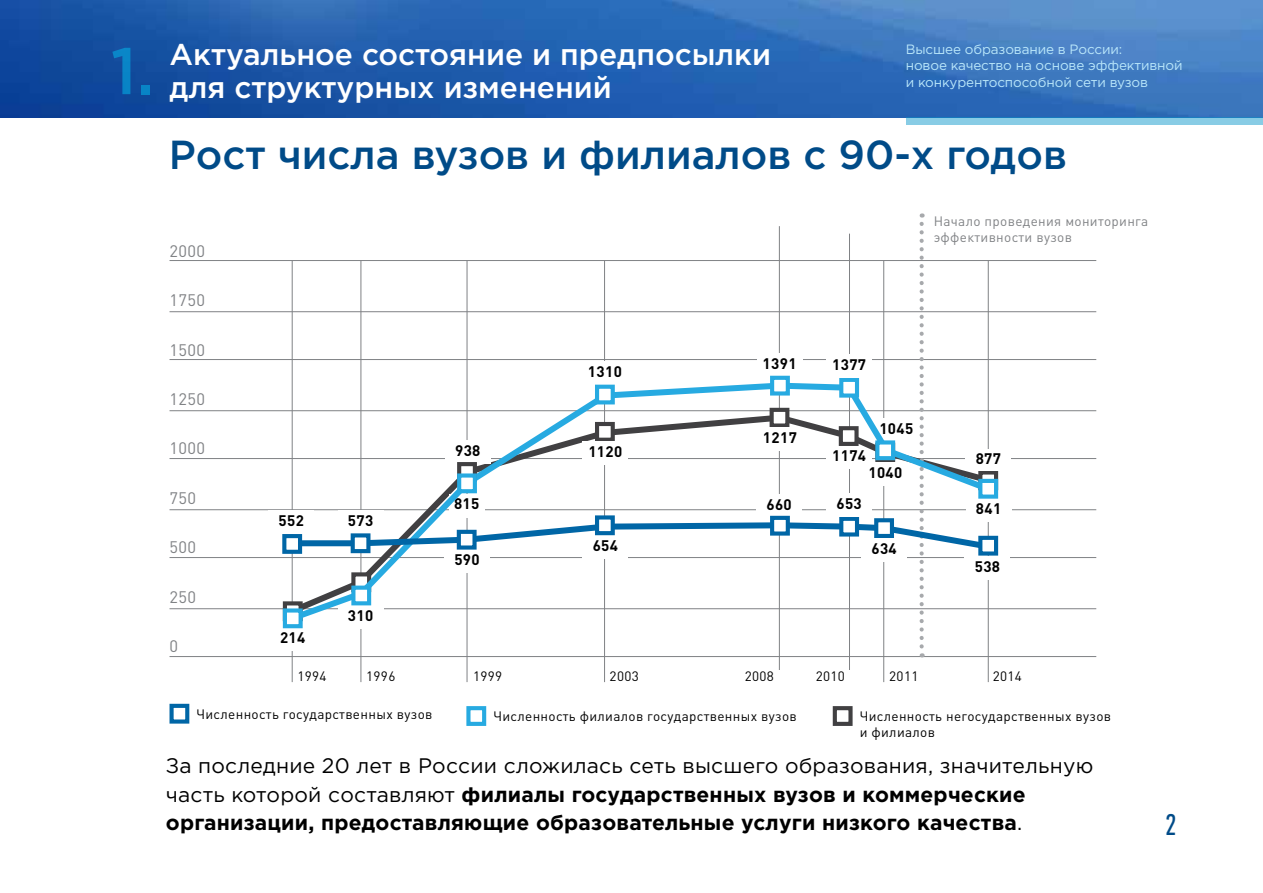
<style>
.page{position:relative;width:1263px;height:893px;background:#fff}
.page>*{position:absolute;margin:0;border:0;box-sizing:border-box;transform-origin:0 0}
.t1{font:500 40.5px "Gotham Pro";color:#004b88}
.t2{font:500 30px/33px "Gotham Pro";color:#fff}
.t3{font:30px "PF Din Text Comp Pro";color:#004b88}
.t4{font:700 21px/28.5px "Gotham Pro";letter-spacing:.01em;color:#000}
.t5{font:16.5px "DIN Pro";letter-spacing:.025em;color:#808285}
.t6{font:700 15.15px "DIN Pro";letter-spacing:.025em;color:#000}
.t7{font:13.5px/16.2px "DIN Pro";letter-spacing:.025em;color:#000}
.t8{font:13.5px/16.2px "Gotham Pro";letter-spacing:-.01em;color:#b9e6fa}
.t9{font:13.5px/16.2px "DIN Pro";letter-spacing:.025em;color:#808285}
.s1{font-size:65.85px;color:#00c0f3}
.s2{font-weight:400}
</style>
<div class="page">
<hr style="left:779px;top:226px;width:1px;height:456px;background:#808285">
<hr style="left:849px;top:234px;width:1px;height:448px;background:#808285">
<hr style="left:883px;top:261px;width:1px;height:421px;background:#808285">
<hr style="left:988px;top:261px;width:1px;height:421px;background:#808285">
<hr style="left:604px;top:261px;width:1px;height:421px;background:#808285">
<hr style="left:467px;top:261px;width:1px;height:421px;background:#808285">
<hr style="left:361px;top:261px;width:1px;height:421px;background:#808285">
<hr style="left:292px;top:261px;width:1px;height:421px;background:#808285">
<hr style="left:169px;top:656px;width:927px;height:1px;background:#808285">
<hr style="left:169px;top:557px;width:927px;height:1px;background:#808285">
<hr style="left:169px;top:458px;width:927px;height:1px;background:#808285">
<hr style="left:169px;top:359px;width:927px;height:1px;background:#808285">
<hr style="left:169px;top:260px;width:927px;height:1px;background:#808285">
<hr style="left:169px;top:608px;width:927px;height:1px;background:#808285">
<hr style="left:169px;top:509px;width:927px;height:1px;background:#808285">
<hr style="left:169px;top:410px;width:927px;height:1px;background:#808285">
<hr style="left:169px;top:311px;width:927px;height:1px;background:#808285">
<svg style="left:995px;top:471px;width:3px;height:8px"></svg>
<svg style="left:285px;top:224px;width:710px;height:433px"></svg>
<img style="left:0;top:0;width:1263px;height:117px">
<div style="left:906px;top:117px;width:357px;height:8px;background:#88cce5"></div>
<div style="left:966px;top:499px;width:45px;height:23px;background:#fff"></div>
<div style="left:268px;top:511px;width:46px;height:23px;background:#fff"></div>
<div style="left:270px;top:627px;width:45px;height:24px;background:#fff"></div>
<div style="left:338px;top:511px;width:45px;height:23px;background:#fff"></div>
<div style="left:338px;top:605px;width:45px;height:23px;background:#fff"></div>
<div style="left:583px;top:535px;width:45px;height:23px;background:#fff"></div>
<div style="left:582px;top:362px;width:46px;height:23px;background:#fff"></div>
<div style="left:757px;top:354px;width:45px;height:23px;background:#fff"></div>
<div style="left:745px;top:670px;width:59px;height:16px;background:#fff"></div>
<div style="left:816px;top:670px;width:59px;height:16px;background:#fff"></div>
<div style="left:282px;top:534px;width:20px;height:20px;background:#fff;border:4px solid #0066a6"></div>
<div style="left:351px;top:533px;width:19px;height:20px;background:#fff;border:4px solid #0066a6"></div>
<div style="left:457px;top:530px;width:20px;height:20px;background:#fff;border:4px solid #0066a6"></div>
<div style="left:595px;top:515px;width:20px;height:20px;background:#fff;border:4px solid #0066a6"></div>
<div style="left:839px;top:517px;width:20px;height:20px;background:#fff;border:4px solid #0066a6"></div>
<div style="left:874px;top:518px;width:20px;height:20px;background:#fff;border:4px solid #0066a6"></div>
<div style="left:978px;top:536px;width:20px;height:20px;background:#fff;border:4px solid #0066a6"></div>
<div style="left:283px;top:608px;width:20px;height:20px;background:#fff;border:4px solid #27aae1"></div>
<div style="left:351px;top:586px;width:20px;height:19px;background:#fff;border:4px solid #27aae1"></div>
<div style="left:595px;top:385px;width:20px;height:19px;background:#fff;border:4px solid #27aae1"></div>
<div style="left:770px;top:376px;width:20px;height:20px;background:#fff;border:4px solid #27aae1"></div>
<div style="left:839px;top:378px;width:20px;height:20px;background:#fff;border:4px solid #27aae1"></div>
<div style="left:875px;top:440px;width:20px;height:20px;background:#fff;border:4px solid #27aae1"></div>
<div style="left:978px;top:479px;width:20px;height:20px;background:#fff;border:4px solid #27aae1"></div>
<div style="left:861px;top:538px;width:46px;height:23px;background:#fff"></div>
<div style="left:756px;top:494px;width:46px;height:23px;background:#fff"></div>
<div style="left:826px;top:494px;width:46px;height:23px;background:#fff"></div>
<div style="left:965px;top:556px;width:45px;height:23px;background:#fff"></div>
<div style="left:826px;top:354px;width:46px;height:24px;background:#fff"></div>
<div style="left:169px;top:704px;width:20px;height:20px;background:#fff;border:4px solid #0066a6"></div>
<div style="left:466px;top:706px;width:20px;height:20px;background:#fff;border:4px solid #27aae1"></div>
<div style="left:833px;top:706px;width:19px;height:20px;background:#fff;border:4px solid #414042"></div>
<div style="left:445px;top:441px;width:45px;height:23px;background:#fff"></div>
<div style="left:595px;top:422px;width:20px;height:20px;background:#fff;border:4px solid #414042"></div>
<div style="left:583px;top:442px;width:45px;height:23px;background:#fff"></div>
<div style="left:769px;top:408px;width:20px;height:20px;background:#fff;border:4px solid #414042"></div>
<div style="left:757px;top:427px;width:46px;height:23px;background:#fff"></div>
<div style="left:839px;top:426px;width:20px;height:20px;background:#fff;border:4px solid #414042"></div>
<div style="left:965px;top:449px;width:46px;height:21px;background:#fff"></div>
<div style="left:863px;top:462px;width:45px;height:23px;background:#fff"></div>
<div style="left:770px;top:516px;width:20px;height:20px;background:#fff;border:4px solid #0066a6"></div>
<div style="left:457px;top:462px;width:20px;height:20px;background:#fff;border:4px solid #414042"></div>
<div style="left:457px;top:473px;width:20px;height:20px;background:#fff;border:4px solid #27aae1"></div>
<h2 class="t2" style="left:169px;top:38px;width:603px;text-indent:-59px"><span class="s1">1.</span> Актуальное состояние и предпосылки для структурных изменений</h2>
<p class="t8" style="left:906px;top:41px;width:278px">Высшее образование в России:<br>новое качество на основе эффективной и конкурентоспособной сети вузов</p>
<h1 class="t1" style="left:169px;top:131px;width:900px">Рост числа вузов и филиалов с 90-х годов</h1>
<p class="t5" style="left:169px;top:240px;width:37px">2000</p>
<p class="t5" style="left:169px;top:290px;width:37px">1750</p>
<p class="t5" style="left:169px;top:339px;width:37px">1500</p>
<p class="t5" style="left:169px;top:389px;width:37px">1250</p>
<p class="t5" style="left:169px;top:438px;width:37px">1000</p>
<p class="t5" style="left:169px;top:488px;width:28px">750</p>
<p class="t5" style="left:169px;top:537px;width:28px">500</p>
<p class="t5" style="left:169px;top:586px;width:28px">250</p>
<p class="t5" style="left:169px;top:636px;width:10px">0</p>
<p class="t6" style="left:279px;top:511px;width:27px">552</p>
<p class="t6" style="left:280px;top:627px;width:27px">214</p>
<p class="t6" style="left:348px;top:511px;width:27px">573</p>
<p class="t6" style="left:348px;top:605px;width:27px">310</p>
<p class="t6" style="left:588px;top:362px;width:35px">1310</p>
<p class="t6" style="left:455px;top:441px;width:27px">938</p>
<p class="t6" style="left:588px;top:442px;width:35px">1120</p>
<p class="t6" style="left:454px;top:494px;width:27px">815</p>
<p class="t6" style="left:454px;top:550px;width:27px">590</p>
<p class="t6" style="left:593px;top:535px;width:27px">654</p>
<p class="t9" style="left:934px;top:213px;width:216px">Начало проведения мониторинга эффективности вузов</p>
<p class="t6" style="left:763px;top:354px;width:35px">1391</p>
<p class="t6" style="left:763px;top:427px;width:35px">1217</p>
<p class="t6" style="left:832px;top:354px;width:35px">1377</p>
<p class="t6" style="left:832px;top:446px;width:35px">1174</p>
<p class="t6" style="left:879px;top:418px;width:35px">1045</p>
<p class="t6" style="left:868px;top:462px;width:35px">1040</p>
<p class="t6" style="left:766px;top:494px;width:27px">660</p>
<p class="t6" style="left:836px;top:494px;width:27px">653</p>
<p class="t6" style="left:871px;top:538px;width:27px">634</p>
<p class="t6" style="left:976px;top:449px;width:27px">877</p>
<p class="t6" style="left:976px;top:499px;width:27px">841</p>
<p class="t6" style="left:975px;top:556px;width:27px">538</p>
<p class="t7" style="left:297px;top:668px;width:31px">1994</p>
<p class="t7" style="left:366px;top:668px;width:31px">1996</p>
<p class="t7" style="left:473px;top:668px;width:31px">1999</p>
<p class="t7" style="left:610px;top:668px;width:31px">2003</p>
<p class="t7" style="left:745px;top:668px;width:31px">2008</p>
<p class="t7" style="left:816px;top:668px;width:31px">2010</p>
<p class="t7" style="left:889px;top:668px;width:31px">2011</p>
<p class="t7" style="left:993px;top:668px;width:31px">2014</p>
<p class="t7" style="left:196px;top:705px;width:237px">Численность государственных вузов</p>
<p class="t7" style="left:493px;top:708px;width:305px">Численность филиалов государственных вузов</p>
<p class="t7" style="left:860px;top:708px;width:253px">Численность негосударственных вузов и филиалов</p>
<p class="t4" style="left:166px;top:751px;width:929px"><span class="s2">За последние 20 лет в России сложилась сеть высшего образования, значительную часть которой составляют</span> филиалы государственных вузов и коммерческие организации, предоставляющие образовательные услуги низкого качества<span class="s2">.</span></p>
<h2 class="t3" style="left:1165px;top:808px;width:13px">2</h2>
</div>
